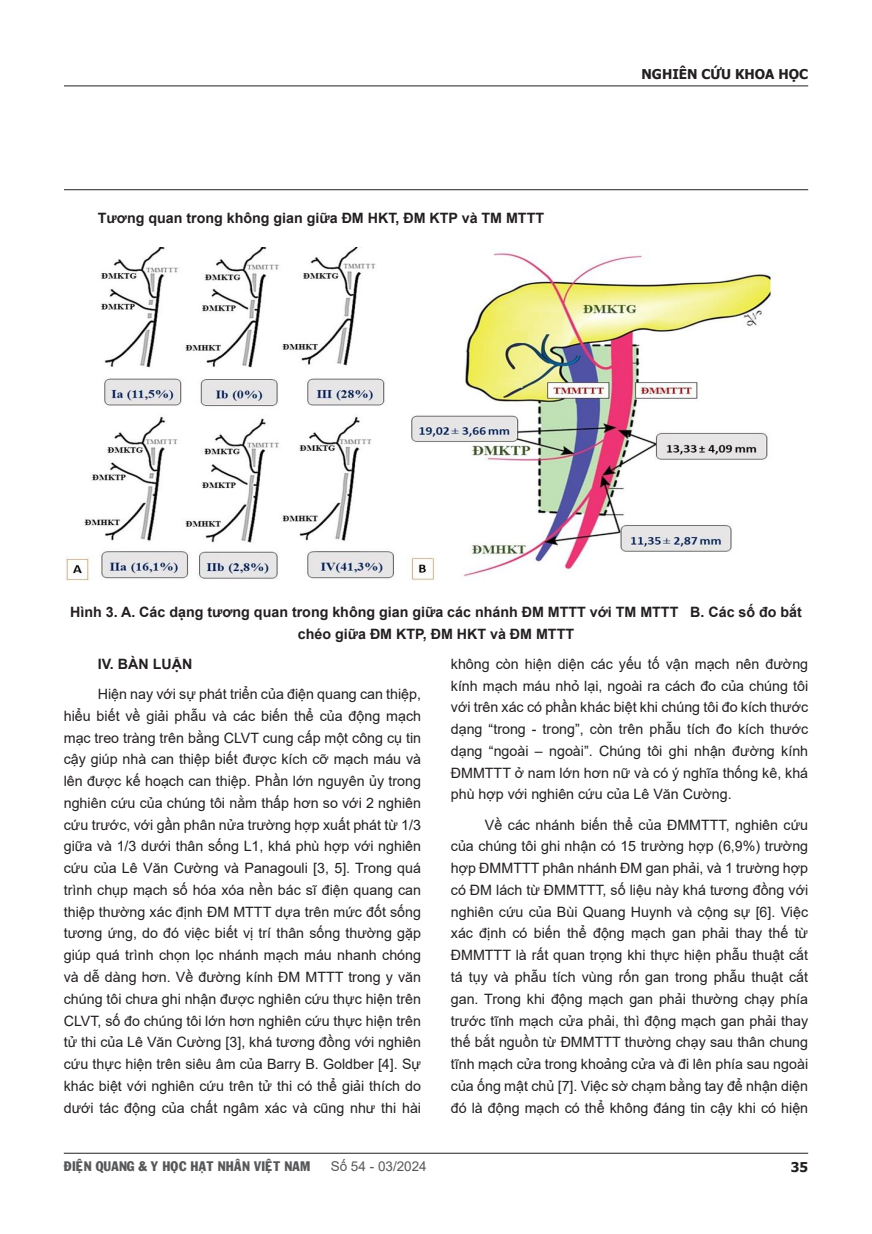
<style>
.page{position:relative;width:872px;height:1234px;background:#fff}
.page>*{position:absolute;margin:0;border:0;box-sizing:border-box;transform-origin:0 0}
.t1{font:14.25px/21.8px "Arial";color:#231f20;text-align:justify}
.t2{font:700 14.25px/21.8px "Arial";color:#231f20;text-align:center}
.t3{font:13.5px "VNI Franko";color:#57585a}
.t4{font:700 13.5px "Tahoma";color:#231f20}
.t5{font:13.5px "Arial";color:#57585a}
</style>
<div class="page">
<hr style="left:64px;top:85px;width:744px;height:1px;background:#231f20">
<hr style="left:64px;top:189px;width:744px;height:1px;background:#231f20">
<img style="left:66px;top:247px;width:708px;height:334px">
<hr style="left:64px;top:1152px;width:744px;height:1px;background:#231f20">
<p class="t2" style="left:98px;top:207px;width:448px">Tương quan trong không gian giữa ĐM HKT, ĐM KTP và TM MTTT</p>
<p class="t4" style="left:641px;top:65px;width:168px">NGHIÊN CỨU KHOA HỌC</p>
<p class="t2" style="left:70px;top:601px;width:733px">Hình 3. A. Các dạng tương quan trong không gian giữa các nhánh ĐM MTTT với TM MTTT B. Các số đo bắt chéo giữa ĐM KTP, ĐM HKT và ĐM MTTT</p>
<p class="t2" style="left:98px;top:653px;width:96px">IV. BÀN LUẬN</p>
<p class="t1" style="left:64px;top:683px;width:359px;text-indent:34px">Hiện nay với sự phát triển của điện quang can thiệp, hiểu biết về giải phẫu và các biến thể của động mạch mạc treo tràng trên bằng CLVT cung cấp một công cụ tin cậy giúp nhà can thiệp biết được kích cỡ mạch máu và lên được kế hoạch can thiệp. Phần lớn nguyên ủy trong nghiên cứu của chúng tôi nằm thấp hơn so với 2 nghiên cứu trước, với gần phân nửa trường hợp xuất phát từ 1/3 giữa và 1/3 dưới thân sống L1, khá phù hợp với nghiên cứu của Lê Văn Cường và Panagouli [3, 5]. Trong quá trình chụp mạch số hóa xóa nền bác sĩ điện quang can thiệp thường xác đị nh ĐM MTTT dựa trên mức đốt sống tương ứng, do đó việc biết vị trí thân sống thường gặp giúp quá trình chọn lọc nhánh mạch máu nhanh chóng và dễ dàng hơn. Về đường kính ĐM MTTT trong y văn chúng tôi chưa ghi nhận được nghiên cứu thực hiện trên CLVT, số đo chúng tôi lớn hơn nghiên cứu thực hiện trên tử thi của Lê Văn Cường [3], khá tương đồng với nghiên cứu thực hiện trên siêu âm của Barry B. Goldber [4]. Sự khác biệt với nghiên cứu trên tử thi có thể giải thích do dưới tác động của chất ngâm xác và cũng như thi hài</p>
<p class="t1" style="left:451px;top:652px;width:359px">không còn hiện diện các yếu tố vận mạch nên đường kính mạch máu nhỏ lại, ngoài ra cách đo của chúng tôi với trên xác có phần khác biệt khi chúng tôi đo kích thước dạng “trong - trong”, còn trên phẫu tích đo kích thước dạng “ngoài – ngoài”. Chúng tôi ghi nhận đường kính ĐMMTTT ở nam lớn hơn nữ và có ý nghĩa thống kê, khá phù hợp với nghiên cứu của Lê Văn Cường.</p>
<p class="t1" style="left:451px;top:813px;width:359px;text-indent:34px">Về các nhánh biến thể của ĐMMTTT, nghiên cứu của chúng tôi ghi nhận có 15 trường hợp (6,9%) trường hợp ĐMMTTT phân nhánh ĐM gan phải, và 1 trường hợp có ĐM lách từ ĐMMTTT, số liệu này khá tương đồng với nghiên cứu của Bùi Quang Huynh và cộng sự [6]. Việc xác định có biến thể động mạch gan phải thay thế từ ĐMMTTT là rất quan trọng khi thực hiện phẫu thuật cắt tá tụy và phẫu tích vùng rốn gan trong phẫu thuật cắt gan. Trong khi động mạch gan phải thường chạy phía trước tĩnh mạch cửa phải, thì động mạch gan phải thay thế bắt nguồn từ ĐMMTTT thường chạy sau thân chung tĩnh mạch cửa trong khoảng cửa và đi lên phía sau ngoài của ống mật chủ [7]. Việc sờ chạm bằng tay để nhận diện đó là động mạch có thể không đáng tin cậy khi có hiện</p>
<p class="t3" style="left:64px;top:1155px;width:248px">ÑIEÄN QUANG &amp; Y HOÏC HAÏT NHAÂN VIEÄT NAM</p>
<p class="t5" style="left:331px;top:1156px;width:98px">Số 54 - 03/2024</p>
<p class="t4" style="left:791px;top:1157px;width:19px">35</p>
</div>
